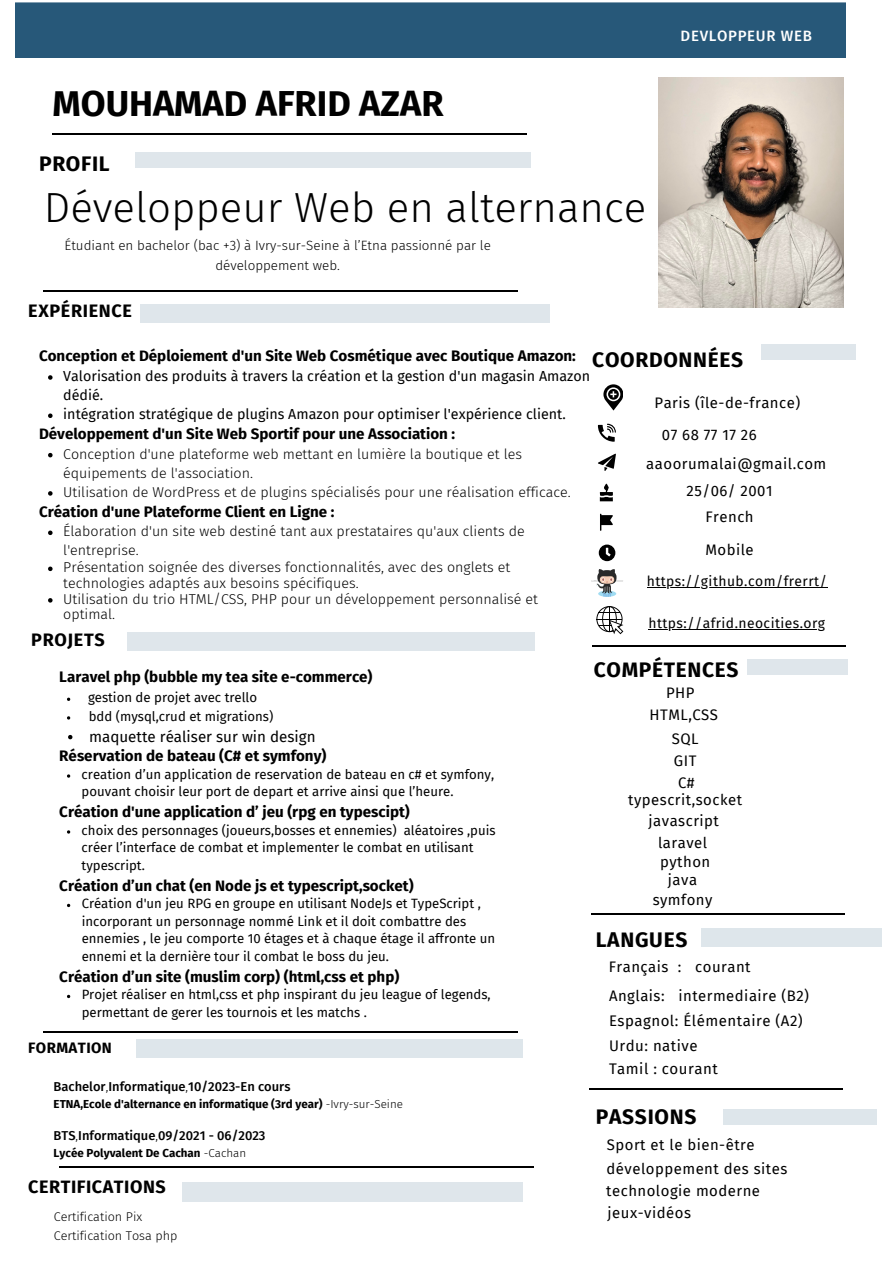
<style>
.page{position:relative;width:894px;height:1264px;background:#fff}
.page>*{position:absolute;margin:0;border:0;box-sizing:border-box;transform-origin:0 0}
.t1{font:300 42px "Fira Sans";color:#000}
.t2{font:700 36px "Fira Sans";color:#000}
.t3{font:700 21px "Fira Sans";letter-spacing:.035em;color:#000}
.t4{font:700 18px "Fira Sans";letter-spacing:.035em;color:#000}
.t5{font:700 15.15px "Fira Sans";color:#000}
.t6{font:15.15px "Fira Sans";color:#000}
.t7{font:15px "Fira Sans";letter-spacing:.035em;color:#000}
.t8{font:500 15px "Fira Sans";letter-spacing:.045em;color:#fff}
.t9{font:700 15px "Fira Sans";letter-spacing:.025em;color:#000}
.t10{font:14.85px "Fira Sans";letter-spacing:.035em;color:#000}
.t11{font:300 14.25px/19.2px "Fira Sans";color:#000}
.t12{font:14.25px/19.2px "Fira Sans";color:#000}
.t13{font:13.8px "Fira Sans";letter-spacing:.035em;color:#000}
.t14{font:300 13.35px/20.1px "Fira Sans";color:#000;text-align:center}
.t15{font:13.2px/17.5px "Fira Sans";color:#000}
.t16{font:500 12.9px "Fira Sans";color:#000}
.t17{font:300 12.6px/18.9px "Fira Sans";color:#000}
.t18{font:700 11.55px "Fira Sans";color:#000}
.s1{font-weight:300}
</style>
<div class="page">
<hr style="left:52px;top:133px;width:474px;height:2px;background:#000">
<hr style="left:44px;top:290px;width:474px;height:1px;background:#000">
<hr style="left:44px;top:1031px;width:474px;height:2px;background:#000">
<hr style="left:59px;top:1165px;width:474px;height:2px;background:#000">
<div style="left:136px;top:152px;width:395px;height:15px;background:#dfe6eb"></div>
<div style="left:136px;top:1039px;width:386px;height:18px;background:#dee6eb"></div>
<div style="left:140px;top:304px;width:409px;height:19px;background:#dfe6eb"></div>
<div style="left:15px;top:2px;width:830px;height:55px;background:#275879"></div>
<hr style="left:592px;top:645px;width:253px;height:2px;background:#000">
<hr style="left:590px;top:912px;width:254px;height:2px;background:#000">
<hr style="left:589px;top:1088px;width:253px;height:2px;background:#000">
<svg style="left:597px;top:423px;width:18px;height:18px"></svg>
<svg style="left:598px;top:454px;width:17px;height:17px"></svg>
<svg style="left:599px;top:483px;width:13px;height:18px"></svg>
<svg style="left:600px;top:513px;width:12px;height:18px"></svg>
<svg style="left:598px;top:544px;width:17px;height:17px"></svg>
<svg style="left:603px;top:384px;width:20px;height:26px"></svg>
<div style="left:701px;top:929px;width:180px;height:18px;background:#dee6eb"></div>
<div style="left:746px;top:659px;width:101px;height:16px;background:#dfe6eb"></div>
<div style="left:760px;top:344px;width:95px;height:15px;background:#dfe6eb"></div>
<svg style="left:591px;top:569px;width:32px;height:28px"></svg>
<svg style="left:596px;top:606px;width:27px;height:28px"></svg>
<div style="left:182px;top:1181px;width:340px;height:20px;background:#dfe6eb"></div>
<div style="left:127px;top:631px;width:407px;height:19px;background:#dfe6eb"></div>
<div style="left:722px;top:1109px;width:153px;height:15px;background:#dee6eb"></div>
<img style="left:658px;top:78px;width:185px;height:229px">
<svg style="left:48px;top:375px;width:5px;height:5px"></svg>
<svg style="left:48px;top:413px;width:5px;height:5px"></svg>
<svg style="left:48px;top:453px;width:5px;height:4px"></svg>
<svg style="left:48px;top:491px;width:5px;height:4px"></svg>
<svg style="left:48px;top:530px;width:5px;height:5px"></svg>
<svg style="left:48px;top:566px;width:5px;height:5px"></svg>
<svg style="left:48px;top:598px;width:5px;height:4px"></svg>
<hr style="left:646px;top:587px;width:181px;height:1px;background:#000">
<hr style="left:648px;top:629px;width:177px;height:1px;background:#000">
<svg style="left:67px;top:697px;width:3px;height:4px"></svg>
<svg style="left:68px;top:735px;width:4px;height:4px"></svg>
<p class="t2" style="left:52px;top:82px;width:392px">MOUHAMAD AFRID AZAR</p>
<p class="t3" style="left:39px;top:151px;width:72px">PROFIL</p>
<p class="t1" style="left:44px;top:183px;width:604px">Développeur Web en alternance</p>
<p class="t14" style="left:64px;top:235px;width:428px">Étudiant en bachelor (bac +3) à Ivry-sur-Seine à l’Etna passionné par le développement web.</p>
<p class="t4" style="left:28px;top:300px;width:105px">EXPÉRIENCE</p>
<p class="t8" style="left:680px;top:27px;width:133px">DEVLOPPEUR WEB</p>
<p class="t3" style="left:592px;top:347px;width:152px">COORDONNÉES</p>
<p class="t5" style="left:39px;top:346px;width:538px">Conception et Déploiement d'un Site Web Cosmétique avec Boutique Amazon:</p>
<p class="t12" style="left:63px;top:366px;width:528px">Valorisation des produits à travers la création et la gestion d'un magasin Amazon dédié.</p>
<p class="t12" style="left:63px;top:405px;width:504px">intégration stratégique de plugins Amazon pour optimiser l'expérience client.</p>
<p class="t5" style="left:39px;top:425px;width:417px">Développement d'un Site Web Sportif pour une Association :</p>
<p class="t11" style="left:63px;top:444px;width:460px">Conception d'une plateforme web mettant en lumière la boutique et les équipements de l'association.</p>
<p class="t11" style="left:63px;top:482px;width:509px">Utilisation de WordPress et de plugins spécialisés pour une réalisation efficace.</p>
<p class="t5" style="left:39px;top:503px;width:297px">Création d'une Plateforme Client en Ligne :</p>
<p class="t11" style="left:63px;top:522px;width:463px">Élaboration d'un site web destiné tant aux prestataires qu'aux clients de l'entreprise.</p>
<p class="t11" style="left:63px;top:559px;width:448px;line-height:15.8px">Présentation soignée des diverses fonctionnalités, avec des onglets et technologies adaptés aux besoins spécifiques.</p>
<p class="t11" style="left:63px;top:591px;width:476px;line-height:15.8px">Utilisation du trio HTML/CSS, PHP pour un développement personnalisé et optimal.</p>
<p class="t10" style="left:654px;top:394px;width:147px">Paris (île-de-france)</p>
<p class="t10" style="left:661px;top:426px;width:96px">07 68 77 17 26</p>
<p class="t10" style="left:646px;top:454px;width:181px">aaoorumalai@gmail.com</p>
<p class="t10" style="left:686px;top:482px;width:87px">25/06/ 2001</p>
<p class="t10" style="left:705px;top:508px;width:50px">French</p>
<p class="t10" style="left:705px;top:541px;width:50px">Mobile</p>
<p class="t13" style="left:646px;top:573px;width:181px">https://github.com/frerrt/</p>
<p class="t13" style="left:648px;top:615px;width:178px">https://afrid.neocities.org</p>
<p class="t4" style="left:31px;top:629px;width:75px">PROJETS</p>
<p class="t5" style="left:59px;top:668px;width:315px">Laravel php (bubble my tea site e-commerce)</p>
<p class="t15" style="left:88px;top:688px;width:171px">gestion de projet avec trello</p>
<p class="t15" style="left:89px;top:707px;width:186px">bdd (mysql,crud et migrations)</p>
<p class="t6" style="left:89px;top:727px;width:228px">maquette réaliser sur win design</p>
<p class="t5" style="left:59px;top:747px;width:268px">Réservation de bateau (C# et symfony)</p>
<p class="t15" style="left:82px;top:765px;width:414px">creation d’un application de reservation de bateau en c# et symfony, pouvant choisir leur port de depart et arrive ainsi que l’heure.</p>
<p class="t5" style="left:59px;top:803px;width:352px">Création d'une application d’ jeu (rpg en typescipt)</p>
<p class="t15" style="left:82px;top:821px;width:415px">choix des personnages (joueurs,bosses et ennemies) aléatoires ,puis créer l’interface de combat et implementer le combat en utilisant typescript.</p>
<p class="t5" style="left:59px;top:876px;width:356px">Création d’un chat (en Node js et typescript,socket)</p>
<p class="t15" style="left:82px;top:895px;width:415px">Création d'un jeu RPG en groupe en utilisant NodeJs et TypeScript , incorporant un personnage nommé Link et il doit combattre des ennemies , le jeu comporte 10 étages et à chaque étage il affronte un ennemi et la dernière tour il combat le boss du jeu.</p>
<p class="t5" style="left:59px;top:967px;width:341px">Création d’un site (muslim corp) (html,css et php)</p>
<p class="t15" style="left:82px;top:986px;width:410px">Projet réaliser en html,css et php inspirant du jeu league of legends, permettant de gerer les tournois et les matchs .</p>
<p class="t9" style="left:28px;top:1039px;width:85px">FORMATION</p>
<p class="t16" style="left:54px;top:1078px;width:238px">Bachelor<span class="s1">,</span>Informatique<span class="s1">,</span>10/2023-En cours</p>
<p class="t18" style="left:54px;top:1097px;width:351px">ETNA,Ecole d'alternance en informatique (3rd year) <span class="s1">-Ivry-sur-Seine</span></p>
<p class="t16" style="left:54px;top:1127px;width:213px">BTS<span class="s1">,</span>Informatique<span class="s1">,</span>09/2021 - 06/2023</p>
<p class="t18" style="left:54px;top:1146px;width:194px">Lycée Polyvalent De Cachan <span class="s1">-Cachan</span></p>
<p class="t4" style="left:28px;top:1176px;width:139px">CERTIFICATIONS</p>
<p class="t17" style="left:54px;top:1207px;width:125px">Certification Pix<br>Certification Tosa php</p>
<p class="t3" style="left:593px;top:657px;width:146px">COMPÉTENCES</p>
<p class="t10" style="left:665px;top:684px;width:30px">PHP</p>
<p class="t10" style="left:649px;top:706px;width:70px">HTML,CSS</p>
<p class="t10" style="left:671px;top:729px;width:28px">SQL</p>
<p class="t10" style="left:673px;top:751px;width:24px">GIT</p>
<p class="t10" style="left:678px;top:773px;width:18px">C#</p>
<p class="t10" style="left:628px;top:791px;width:115px">typescrit,socket</p>
<p class="t10" style="left:648px;top:812px;width:72px">javascript</p>
<p class="t10" style="left:657px;top:834px;width:51px">laravel</p>
<p class="t10" style="left:660px;top:853px;width:52px">python</p>
<p class="t10" style="left:667px;top:870px;width:31px">java</p>
<p class="t10" style="left:652px;top:891px;width:61px">symfony</p>
<p class="t3" style="left:595px;top:927px;width:93px">LANGUES</p>
<p class="t10" style="left:608px;top:958px;width:143px">Français : courant</p>
<p class="t10" style="left:609px;top:986px;width:201px">Anglais: intermediaire (B2)</p>
<p class="t7" style="left:609px;top:1011px;width:195px">Espagnol: Élémentaire (A2)</p>
<p class="t7" style="left:609px;top:1036px;width:90px">Urdu: native</p>
<p class="t7" style="left:609px;top:1059px;width:110px">Tamil : courant</p>
<p class="t3" style="left:595px;top:1104px;width:102px">PASSIONS</p>
<p class="t10" style="left:606px;top:1136px;width:149px">Sport et le bien-être</p>
<p class="t10" style="left:606px;top:1160px;width:182px">développement des sites</p>
<p class="t10" style="left:606px;top:1182px;width:155px">technologie moderne</p>
<p class="t10" style="left:607px;top:1204px;width:85px">jeux-vidéos</p>
</div>
